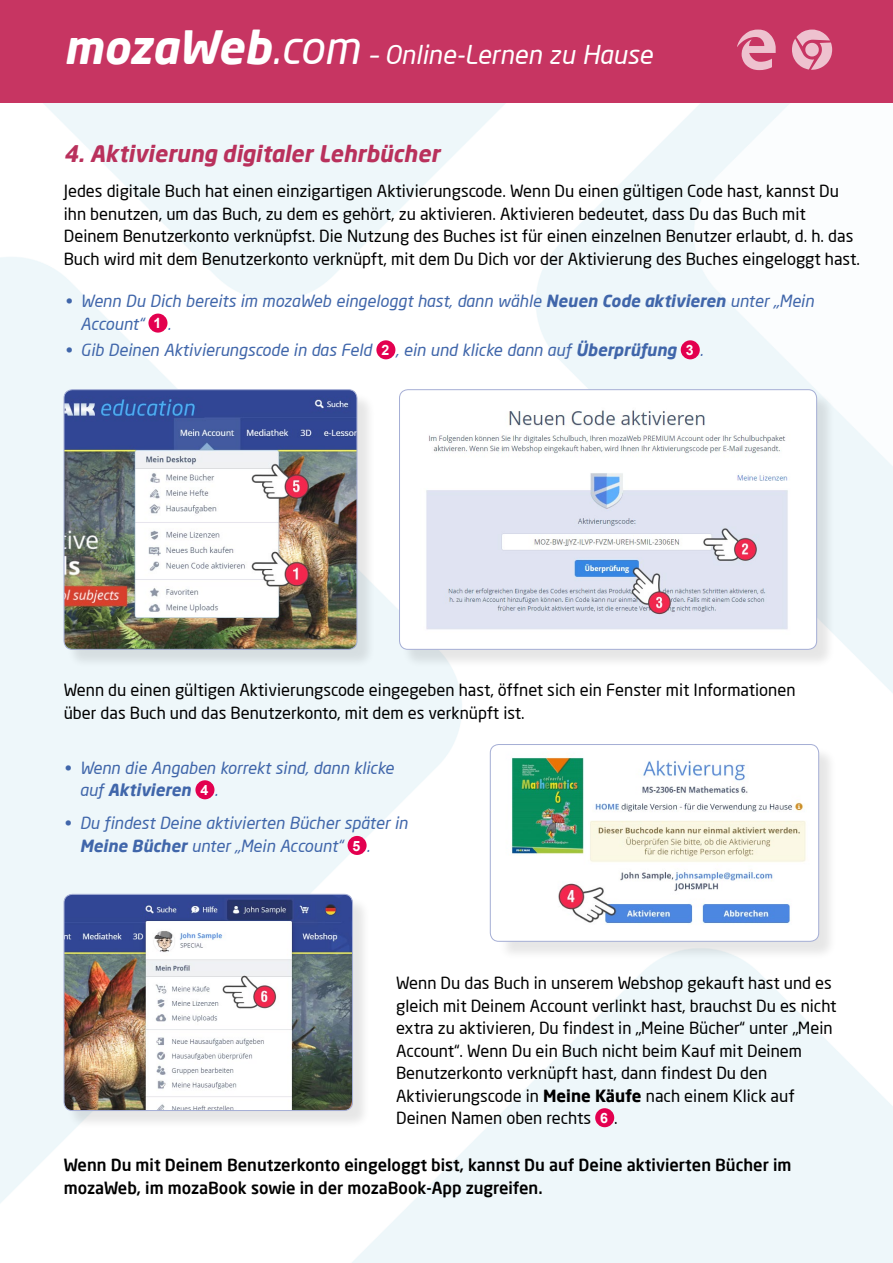
<style>
.page{position:relative;width:893px;height:1263px;background:#fff}
.page>*{position:absolute;margin:0;border:0;box-sizing:border-box;transform-origin:0 0}
.t1{font:italic 25.5px "Neo Sans Pro";color:#fff}
.t2{font:italic 700 22.5px "Neo Sans Pro";color:#b9315c}
.t3{font:16.5px/22.5px "Neo Sans Pro";color:#000}
.t4{font:italic 16.5px/22.5px "Neo Sans Pro";color:#4066aa}
.t5{font:500 16.5px/22.5px "Neo Sans Pro";color:#000}
.s1{font-weight:700;font-size:45px}
.s2{font-size:45px}
.s3{font-weight:700}
.s4{font-family:"Arial";font-weight:700;font-style:normal;font-size:14.25px;color:#fff}
.s5{font-family:"Arial";font-weight:700;font-size:14.25px;color:#fff}
</style>
<div class="page">
<img style="left:0;top:102px;width:893px;height:1161px">
<div style="left:0;top:0;width:893px;height:102px;background:#c73562"></div>
<div style="left:595px;top:1108px;width:19px;height:19px;background:#e3004f;border-radius:50%"></div>
<div style="left:66px;top:392px;width:310px;height:276px;background:#000;opacity:.1"></div>
<img style="left:64px;top:390px;width:293px;height:259px">
<div style="left:64px;top:389px;width:293px;height:260px;border:1px solid #a5aed5;border-radius:9px"></div>
<div style="left:66px;top:896px;width:305px;height:234px;background:#000;opacity:.1"></div>
<img style="left:64px;top:894px;width:288px;height:216px">
<div style="left:64px;top:894px;width:289px;height:217px;border:1px solid #a5aed5;border-radius:9px"></div>
<div style="left:402px;top:392px;width:434px;height:276px;background:#000;opacity:.1"></div>
<img style="left:399px;top:390px;width:418px;height:259px">
<div style="left:399px;top:389px;width:418px;height:260px;border:1px solid #a5aed5;border-radius:9px"></div>
<div style="left:492px;top:746px;width:345px;height:214px;background:#000;opacity:.1"></div>
<img style="left:497px;top:744px;width:322px;height:197px">
<div style="left:490px;top:744px;width:329px;height:197px;border:1px solid #a5aed5;border-radius:9px"></div>
<div style="left:148px;top:314px;width:19px;height:19px;background:#e3004f;border-radius:50%"></div>
<div style="left:376px;top:340px;width:19px;height:19px;background:#e3004f;border-radius:50%"></div>
<div style="left:681px;top:340px;width:19px;height:19px;background:#e3004f;border-radius:50%"></div>
<div style="left:195px;top:780px;width:19px;height:19px;background:#e3004f;border-radius:50%"></div>
<div style="left:348px;top:836px;width:19px;height:19px;background:#e3004f;border-radius:50%"></div>
<svg style="left:792px;top:29px;width:40px;height:41px"></svg>
<svg style="left:737px;top:30px;width:39px;height:40px"></svg>
<h1 class="t1" style="left:64px;top:39px;width:590px"><span class="s1">mozaWeb</span><span class="s2">.com</span> – Online-Lernen zu Hause</h1>
<h2 class="t2" style="left:64px;top:139px;width:377px">4. Aktivierung digitaler Lehrbücher</h2>
<p class="t3" style="left:64px;top:179px;width:798px">Jedes digitale Buch hat einen einzigartigen Aktivierungscode. Wenn Du einen gültigen Code hast, kannst Du ihn benutzen, um das Buch, zu dem es gehört, zu aktivieren. Aktivieren bedeutet, dass Du das Buch mit Deinem Benutzerkonto verknüpfst. Die Nutzung des Buches ist für einen einzelnen Benutzer erlaubt, d. h. das Buch wird mit dem Benutzerkonto verknüpft, mit dem Du Dich vor der Aktivierung des Buches eingeloggt hast.</p>
<p class="t4" style="left:81px;top:290px;width:735px;text-indent:-16px">• Wenn Du Dich bereits im mozaWeb eingeloggt hast, dann wähle <span class="s3">Neuen Code aktivieren</span> unter „Mein<br>Account“ <span class="s4">1</span> .</p>
<p class="t4" style="left:65px;top:339px;width:640px">• Gib Deinen Aktivierungscode in das Feld <span class="s4">2</span> , ein und klicke dann auf <span class="s3">Überprüfung</span> <span class="s4">3</span> .</p>
<p class="t3" style="left:64px;top:678px;width:733px">Wenn du einen gültigen Aktivierungscode eingegeben hast, öffnet sich ein Fenster mit Informationen über das Buch und das Benutzerkonto, mit dem es verknüpft ist.</p>
<p class="t4" style="left:80px;top:756px;width:316px;text-indent:-16px">• Wenn die Angaben korrekt sind, dann klicke auf <span class="s3">Aktivieren</span> <span class="s4">4</span> .</p>
<p class="t4" style="left:80px;top:812px;width:330px;text-indent:-16px">• Du findest Deine aktivierten Bücher später in<br><span class="s3">Meine Bücher</span> unter „Mein Account“ <span class="s4">5</span> .</p>
<p class="t3" style="left:396px;top:972px;width:442px">Wenn Du das Buch in unserem Webshop gekauft hast und es gleich mit Deinem Account verlinkt hast, brauchst Du es nicht extra zu aktivieren, Du findest in „Meine Bücher“ unter „Mein Account“. Wenn Du ein Buch nicht beim Kauf mit Deinem Benutzerkonto verknüpft hast, dann findest Du den Aktivierungscode in <span class="s3">Meine Käufe</span> nach einem Klick auf Deinen Namen oben rechts <span class="s5">6</span> .</p>
<p class="t5" style="left:64px;top:1154px;width:729px">Wenn Du mit Deinem Benutzerkonto eingeloggt bist, kannst Du auf Deine aktivierten Bücher im mozaWeb, im mozaBook sowie in der mozaBook-App zugreifen.</p>
</div>
